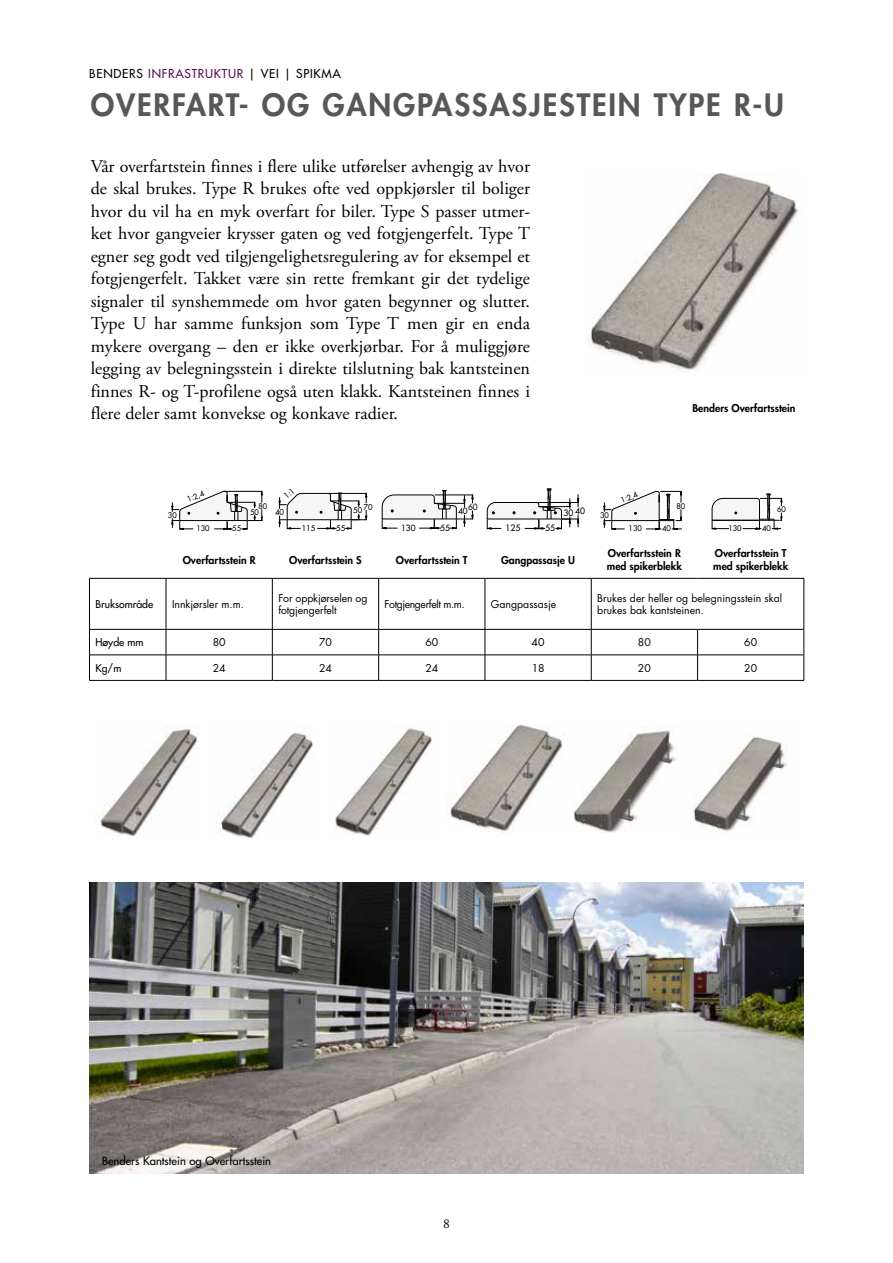
<style>
.page{position:relative;width:893px;height:1263px;background:#fff}
.page>*{position:absolute;margin:0;border:0;box-sizing:border-box;transform-origin:0 0}
.t1{font:800 30px "Futura Std";letter-spacing:.06em;color:#575756}
.t2{font:18px/22.5px "Adobe Garamond Pro";color:#000;text-align:justify}
.t3{font:13.5px "Adobe Garamond Pro";color:#000}
.t4{font:500 12px "Futura Std";letter-spacing:.06em;color:#000}
.t5{font:500 11.25px "Futura Std";color:#000}
.t6{font:10.5px/12.6px "Futura Std";color:#000}
.t7{font:800 10.5px/12.6px "Futura Std";color:#000}
.t8{font:500 10.5px "Futura Std";color:#000}
.t9{font:10.5px "Futura Std";letter-spacing:-.04em;color:#000}
.t10{font:500 8.55px "Futura Std";color:#000}
.t11{font:500 8.4px "Futura Std";color:#000}
.t12{font:500 7.8px "Futura Std";color:#000}
.t13{font:500 7.65px "Futura Std";color:#000}
.s1{color:#571252}
</style>
<div class="page">
<hr style="left:89px;top:578px;width:77px;height:1px;background:#000">
<hr style="left:89px;top:578px;width:1px;height:51px;background:#000">
<hr style="left:166px;top:578px;width:106px;height:1px;background:#000">
<hr style="left:166px;top:578px;width:1px;height:51px;background:#000">
<hr style="left:272px;top:578px;width:107px;height:1px;background:#000">
<hr style="left:272px;top:578px;width:1px;height:51px;background:#000">
<hr style="left:379px;top:578px;width:106px;height:1px;background:#000">
<hr style="left:378px;top:578px;width:1px;height:51px;background:#000">
<hr style="left:485px;top:578px;width:106px;height:1px;background:#000">
<hr style="left:485px;top:578px;width:1px;height:51px;background:#000">
<hr style="left:591px;top:578px;width:107px;height:1px;background:#000">
<hr style="left:591px;top:578px;width:1px;height:51px;background:#000">
<hr style="left:698px;top:578px;width:106px;height:1px;background:#000">
<hr style="left:804px;top:578px;width:1px;height:51px;background:#000">
<hr style="left:89px;top:629px;width:77px;height:1px;background:#000">
<hr style="left:166px;top:629px;width:106px;height:1px;background:#000">
<hr style="left:272px;top:629px;width:107px;height:1px;background:#000">
<hr style="left:379px;top:629px;width:106px;height:1px;background:#000">
<hr style="left:485px;top:629px;width:106px;height:1px;background:#000">
<hr style="left:591px;top:629px;width:107px;height:1px;background:#000">
<hr style="left:698px;top:629px;width:106px;height:1px;background:#000">
<hr style="left:89px;top:655px;width:77px;height:1px;background:#000">
<svg style="left:89px;top:629px;width:1px;height:51px"></svg>
<hr style="left:166px;top:655px;width:106px;height:1px;background:#000">
<svg style="left:166px;top:629px;width:1px;height:51px"></svg>
<hr style="left:272px;top:655px;width:107px;height:1px;background:#000">
<svg style="left:272px;top:629px;width:1px;height:51px"></svg>
<hr style="left:379px;top:655px;width:106px;height:1px;background:#000">
<svg style="left:378px;top:629px;width:1px;height:51px"></svg>
<hr style="left:485px;top:655px;width:106px;height:1px;background:#000">
<svg style="left:485px;top:629px;width:1px;height:51px"></svg>
<hr style="left:591px;top:655px;width:107px;height:1px;background:#000">
<svg style="left:591px;top:629px;width:1px;height:51px"></svg>
<hr style="left:698px;top:655px;width:106px;height:1px;background:#000">
<svg style="left:697px;top:629px;width:1px;height:51px"></svg>
<svg style="left:804px;top:629px;width:1px;height:51px"></svg>
<hr style="left:89px;top:680px;width:77px;height:1px;background:#000">
<hr style="left:166px;top:680px;width:106px;height:1px;background:#000">
<hr style="left:272px;top:680px;width:107px;height:1px;background:#000">
<hr style="left:379px;top:680px;width:106px;height:1px;background:#000">
<hr style="left:485px;top:680px;width:106px;height:1px;background:#000">
<hr style="left:591px;top:680px;width:107px;height:1px;background:#000">
<hr style="left:698px;top:680px;width:106px;height:1px;background:#000">
<img style="left:588px;top:173px;width:211px;height:199px">
<svg style="left:171px;top:490px;width:92px;height:40px"></svg>
<svg style="left:381px;top:490px;width:93px;height:40px"></svg>
<svg style="left:486px;top:488px;width:94px;height:42px"></svg>
<svg style="left:603px;top:490px;width:79px;height:40px"></svg>
<svg style="left:711px;top:493px;width:72px;height:37px"></svg>
<img style="left:335px;top:725px;width:97px;height:111px">
<img style="left:96px;top:727px;width:103px;height:109px">
<img style="left:219px;top:732px;width:94px;height:107px">
<img style="left:573px;top:725px;width:104px;height:107px">
<img style="left:693px;top:736px;width:95px;height:95px">
<img style="left:447px;top:725px;width:117px;height:108px">
<img style="left:89px;top:882px;width:715px;height:292px">
<svg style="left:278px;top:492px;width:90px;height:38px"></svg>
<p class="t4" style="left:89px;top:66px;width:253px">BENDERS <span class="s1">INFRASTRUKTUR</span> | VEI | SPIKMA</p>
<h1 class="t1" style="left:91px;top:85px;width:695px">OVERFART- OG GANGPASSASJESTEIN TYPE R-U</h1>
<p class="t2" style="left:91px;top:156px;width:441px">Vår overfartstein finnes i flere ulike utførelser avhengig av hvor de skal brukes. Type R brukes ofte ved oppkjørsler til boliger hvor du vil ha en myk overfart for biler. Type S passer utmer&shy;ket hvor gangveier krysser gaten og ved fotgjengerfelt. Type T egner seg godt ved tilgjengelighetsregulering av for eksempel et fotgjengerfelt. Takket være sin rette fremkant gir det tydelige signaler til synshemmede om hvor gaten begynner og slutter.<br>Type U har samme funksjon som Type T men gir en enda mykere overgang – den er ikke overkjørbar. For å muliggjøre legging av belegningsstein i direkte tilslutning bak kantsteinen finnes R- og T-profilene også uten klakk. Kantsteinen finnes i flere deler samt konvekse og konkave radier.</p>
<p class="t7" style="left:692px;top:402px;width:105px">Benders Overfartsstein</p>
<p class="t13" style="left:168px;top:510px;width:10px">30</p>
<p class="t13" style="left:186px;top:495px;width:19px;rotate:-22deg">1:2,4</p>
<p class="t13" style="left:196px;top:524px;width:15px">130</p>
<p class="t13" style="left:232px;top:524px;width:10px">55</p>
<p class="t13" style="left:258px;top:501px;width:10px">80</p>
<p class="t13" style="left:250px;top:507px;width:10px">50</p>
<p class="t12" style="left:275px;top:507px;width:11px">40</p>
<p class="t12" style="left:302px;top:524px;width:15px">115</p>
<p class="t12" style="left:336px;top:523px;width:11px">55</p>
<p class="t12" style="left:353px;top:504px;width:21px">50 70</p>
<p class="t11" style="left:401px;top:523px;width:16px">130</p>
<p class="t11" style="left:440px;top:523px;width:11px">55</p>
<p class="t11" style="left:468px;top:501px;width:11px">60</p>
<p class="t11" style="left:458px;top:506px;width:11px">40</p>
<p class="t10" style="left:505px;top:522px;width:16px">125</p>
<p class="t10" style="left:545px;top:522px;width:11px">55</p>
<p class="t10" style="left:564px;top:506px;width:23px">30 40</p>
<p class="t13" style="left:600px;top:510px;width:10px">30</p>
<p class="t13" style="left:619px;top:496px;width:19px;rotate:-22deg">1:2,4</p>
<p class="t13" style="left:677px;top:501px;width:10px">80</p>
<p class="t13" style="left:629px;top:524px;width:15px">130</p>
<p class="t13" style="left:662px;top:524px;width:10px">40</p>
<p class="t13" style="left:777px;top:504px;width:10px">60</p>
<p class="t13" style="left:728px;top:524px;width:15px">130</p>
<p class="t13" style="left:762px;top:524px;width:10px">40</p>
<p class="t7" style="left:183px;top:553px;width:74px">Overfartsstein R</p>
<p class="t7" style="left:289px;top:553px;width:74px">Overfartsstein S</p>
<p class="t7" style="left:396px;top:553px;width:73px">Overfartsstein T</p>
<p class="t7" style="left:501px;top:553px;width:75px">Gangpassasje U</p>
<p class="t7" style="left:607px;top:547px;width:76px">Overfartsstein R med spikerblekk</p>
<p class="t7" style="left:713px;top:547px;width:76px">Overfartsstein T med spikerblekk</p>
<p class="t8" style="left:95px;top:598px;width:59px">Bruksområde</p>
<p class="t6" style="left:172px;top:598px;width:74px">Innkjørsler m.m.</p>
<p class="t6" style="left:278px;top:592px;width:91px">For oppkjørselen og fotgjengerfelt</p>
<p class="t9" style="left:385px;top:598px;width:82px">Fotgjengerfelt m.m.</p>
<p class="t6" style="left:491px;top:598px;width:67px">Gangpassasje</p>
<p class="t6" style="left:597px;top:592px;width:186px">Brukes der heller og belegningsstein skal brukes bak kantsteinen.</p>
<p class="t8" style="left:95px;top:636px;width:49px">Høyde mm</p>
<p class="t6" style="left:213px;top:636px;width:14px">80</p>
<p class="t6" style="left:319px;top:636px;width:14px">70</p>
<p class="t6" style="left:425px;top:636px;width:14px">60</p>
<p class="t6" style="left:532px;top:636px;width:14px">40</p>
<p class="t6" style="left:638px;top:636px;width:14px">80</p>
<p class="t6" style="left:744px;top:636px;width:14px">60</p>
<p class="t8" style="left:96px;top:661px;width:27px">Kg/m</p>
<p class="t6" style="left:213px;top:662px;width:14px">24</p>
<p class="t6" style="left:319px;top:662px;width:14px">24</p>
<p class="t6" style="left:425px;top:662px;width:14px">24</p>
<p class="t6" style="left:532px;top:662px;width:14px">18</p>
<p class="t6" style="left:638px;top:662px;width:14px">20</p>
<p class="t6" style="left:744px;top:662px;width:14px">20</p>
<p class="t5" style="left:102px;top:1154px;width:171px">Benders Kantstein og Overfartsstein</p>
<p class="t3" style="left:443px;top:1216px;width:8px">8</p>
</div>
